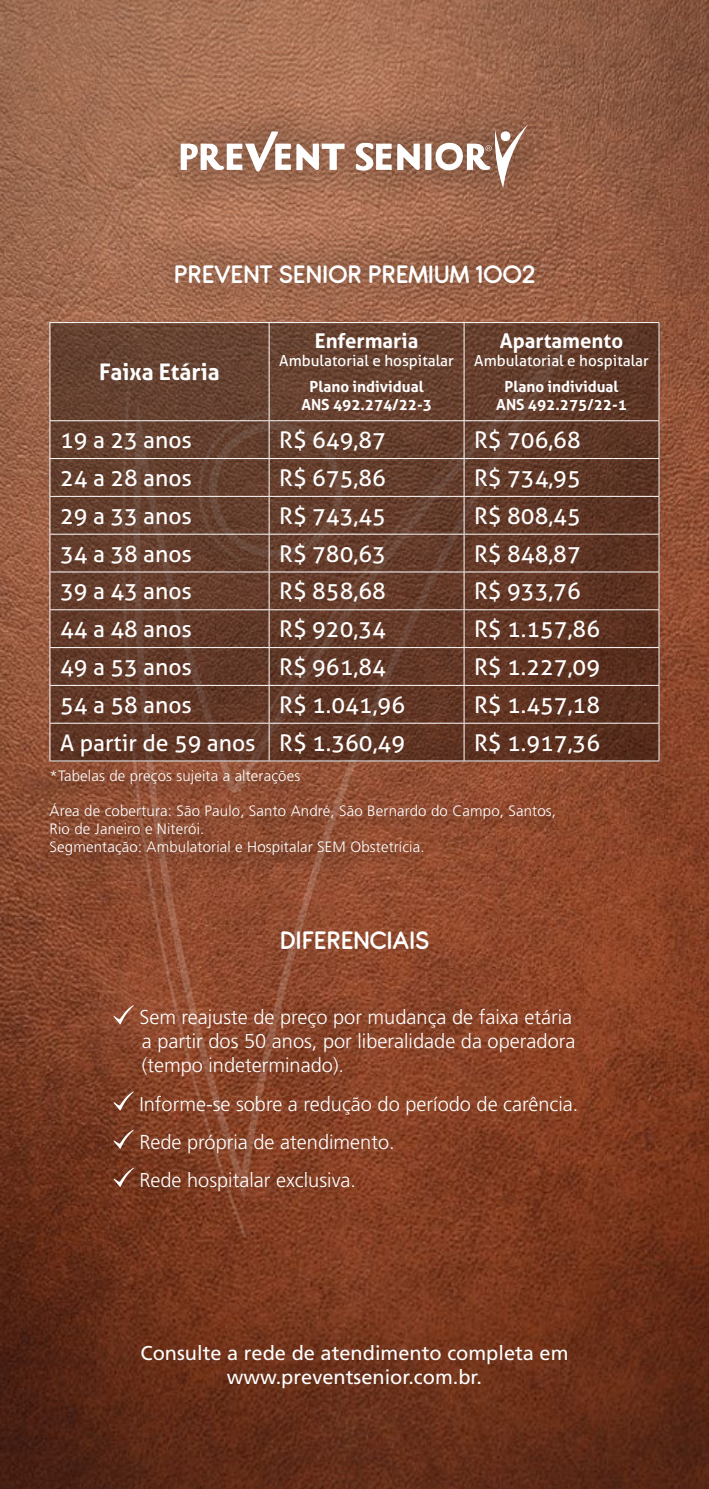
<style>
.page{position:relative;width:709px;height:1489px;background:#fff}
.page>*{position:absolute;margin:0;border:0;box-sizing:border-box;transform-origin:0 0}
.t1{font:600 27.5px "Antipasto Pro";color:#fff}
.t2{font:23px "Aller";color:#fff}
.t3{font:700 23px "Aller";color:#fff}
.t4{font:700 20.25px "Aller";color:#fff}
.t5{font:300 20px/24px "Frutiger LT Std";color:#fff}
.t6{font:20px/24px "Frutiger LT Std";color:#fff;text-align:center}
.t7{font:700 15.25px/18.2px "Aller";color:#fff;text-align:center}
.t8{font:15.25px "Aller";color:#fff}
.t9{font:300 15px/18px "Frutiger LT Std";letter-spacing:.01em;color:#fff}
</style>
<div class="page">
<img style="left:0;top:0;width:709px;height:1488px">
<svg style="left:247px;top:764px;width:338px;height:436px;background:#8b452a"></svg>
<svg style="left:114px;top:762px;width:9px;height:474px;background:#834228"></svg>
<svg style="left:123px;top:762px;width:122px;height:474px;background:#89462b"></svg>
<div style="left:138px;top:226px;width:432px;height:94px;background:#000;opacity:.6"></div>
<svg style="left:113px;top:1005px;width:21px;height:19px"></svg>
<svg style="left:113px;top:1091px;width:21px;height:19px"></svg>
<svg style="left:113px;top:1129px;width:21px;height:19px"></svg>
<svg style="left:113px;top:1167px;width:21px;height:20px"></svg>
<div style="left:141px;top:93px;width:419px;height:125px;background:#000;opacity:.6"></div>
<svg style="left:181px;top:124px;width:347px;height:64px"></svg>
<svg style="left:50px;top:323px;width:609px;height:439px;background:#643d2d"></svg>
<div style="left:44px;top:797px;width:528px;height:75px;background:#000;opacity:.35"></div>
<div style="left:45px;top:764px;width:272px;height:36px;background:#000;opacity:.35"></div>
<hr style="left:658px;top:323px;width:1px;height:97px;background:#fff">
<hr style="left:658px;top:421px;width:1px;height:37px;background:#fff">
<hr style="left:658px;top:459px;width:1px;height:37px;background:#fff">
<hr style="left:658px;top:496px;width:1px;height:38px;background:#fff">
<hr style="left:658px;top:534px;width:1px;height:37px;background:#fff">
<hr style="left:658px;top:572px;width:1px;height:37px;background:#fff">
<hr style="left:658px;top:610px;width:1px;height:37px;background:#fff">
<hr style="left:658px;top:648px;width:1px;height:37px;background:#fff">
<hr style="left:658px;top:685px;width:1px;height:37px;background:#fff">
<hr style="left:658px;top:723px;width:1px;height:37px;background:#fff">
<hr style="left:50px;top:322px;width:219px;height:1px;background:#fff">
<hr style="left:49px;top:323px;width:1px;height:97px;background:#fff">
<hr style="left:269px;top:322px;width:195px;height:1px;background:#fff">
<hr style="left:269px;top:323px;width:1px;height:97px;background:#fff">
<hr style="left:464px;top:322px;width:195px;height:1px;background:#fff">
<hr style="left:463px;top:323px;width:1px;height:97px;background:#fff">
<hr style="left:50px;top:420px;width:219px;height:1px;background:#fff">
<hr style="left:49px;top:421px;width:1px;height:37px;background:#fff">
<hr style="left:269px;top:420px;width:195px;height:1px;background:#fff">
<hr style="left:269px;top:421px;width:1px;height:37px;background:#fff">
<hr style="left:464px;top:420px;width:195px;height:1px;background:#fff">
<hr style="left:463px;top:421px;width:1px;height:37px;background:#fff">
<hr style="left:50px;top:458px;width:219px;height:1px;background:#fff">
<hr style="left:49px;top:459px;width:1px;height:37px;background:#fff">
<hr style="left:269px;top:458px;width:195px;height:1px;background:#fff">
<hr style="left:269px;top:459px;width:1px;height:37px;background:#fff">
<hr style="left:464px;top:458px;width:195px;height:1px;background:#fff">
<hr style="left:463px;top:459px;width:1px;height:37px;background:#fff">
<hr style="left:50px;top:496px;width:219px;height:1px;background:#fff">
<hr style="left:49px;top:496px;width:1px;height:38px;background:#fff">
<hr style="left:269px;top:496px;width:195px;height:1px;background:#fff">
<hr style="left:269px;top:496px;width:1px;height:38px;background:#fff">
<hr style="left:464px;top:496px;width:195px;height:1px;background:#fff">
<hr style="left:463px;top:496px;width:1px;height:38px;background:#fff">
<hr style="left:50px;top:533px;width:219px;height:1px;background:#fff">
<hr style="left:49px;top:534px;width:1px;height:37px;background:#fff">
<hr style="left:269px;top:533px;width:195px;height:1px;background:#fff">
<hr style="left:269px;top:534px;width:1px;height:37px;background:#fff">
<hr style="left:464px;top:533px;width:195px;height:1px;background:#fff">
<hr style="left:463px;top:534px;width:1px;height:37px;background:#fff">
<hr style="left:50px;top:571px;width:219px;height:1px;background:#fff">
<hr style="left:49px;top:572px;width:1px;height:37px;background:#fff">
<hr style="left:269px;top:571px;width:195px;height:1px;background:#fff">
<hr style="left:269px;top:572px;width:1px;height:37px;background:#fff">
<hr style="left:464px;top:571px;width:195px;height:1px;background:#fff">
<hr style="left:463px;top:572px;width:1px;height:37px;background:#fff">
<hr style="left:50px;top:609px;width:219px;height:1px;background:#fff">
<hr style="left:49px;top:610px;width:1px;height:37px;background:#fff">
<hr style="left:269px;top:609px;width:195px;height:1px;background:#fff">
<hr style="left:269px;top:610px;width:1px;height:37px;background:#fff">
<hr style="left:464px;top:609px;width:195px;height:1px;background:#fff">
<hr style="left:463px;top:610px;width:1px;height:37px;background:#fff">
<hr style="left:50px;top:647px;width:219px;height:1px;background:#fff">
<hr style="left:49px;top:648px;width:1px;height:37px;background:#fff">
<hr style="left:269px;top:647px;width:195px;height:1px;background:#fff">
<hr style="left:269px;top:648px;width:1px;height:37px;background:#fff">
<hr style="left:464px;top:647px;width:195px;height:1px;background:#fff">
<hr style="left:463px;top:648px;width:1px;height:37px;background:#fff">
<hr style="left:50px;top:685px;width:219px;height:1px;background:#fff">
<hr style="left:49px;top:685px;width:1px;height:37px;background:#fff">
<hr style="left:269px;top:685px;width:195px;height:1px;background:#fff">
<hr style="left:269px;top:685px;width:1px;height:37px;background:#fff">
<hr style="left:464px;top:685px;width:195px;height:1px;background:#fff">
<hr style="left:463px;top:685px;width:1px;height:37px;background:#fff">
<hr style="left:50px;top:722px;width:219px;height:1px;background:#fff">
<hr style="left:49px;top:723px;width:1px;height:37px;background:#fff">
<hr style="left:269px;top:722px;width:195px;height:1px;background:#fff">
<hr style="left:269px;top:723px;width:1px;height:37px;background:#fff">
<hr style="left:464px;top:722px;width:195px;height:1px;background:#fff">
<hr style="left:463px;top:723px;width:1px;height:37px;background:#fff">
<hr style="left:50px;top:760px;width:219px;height:1px;background:#fff">
<hr style="left:269px;top:760px;width:195px;height:1px;background:#fff">
<hr style="left:464px;top:760px;width:195px;height:1px;background:#fff">
<p class="t1" style="left:174px;top:259px;width:363px">PREVENT SENIOR PREMIUM 1002</p>
<p class="t3" style="left:99px;top:358px;width:122px">Faixa Etária</p>
<p class="t4" style="left:315px;top:328px;width:105px">Enfermaria</p>
<p class="t8" style="left:279px;top:352px;width:176px">Ambulatorial e hospitalar</p>
<p class="t7" style="left:301px;top:377px;width:132px">Plano individual<br>ANS 492.274/22-3</p>
<p class="t4" style="left:500px;top:328px;width:125px">Apartamento</p>
<p class="t8" style="left:474px;top:352px;width:176px">Ambulatorial e hospitalar</p>
<p class="t7" style="left:496px;top:377px;width:132px">Plano individual<br>ANS 492.275/22-1</p>
<p class="t2" style="left:60px;top:426px;width:133px">19 a 23 anos</p>
<p class="t2" style="left:279px;top:426px;width:108px">R$ 649,87</p>
<p class="t2" style="left:474px;top:426px;width:108px">R$ 706,68</p>
<p class="t2" style="left:60px;top:464px;width:133px">24 a 28 anos</p>
<p class="t2" style="left:279px;top:464px;width:108px">R$ 675,86</p>
<p class="t2" style="left:474px;top:464px;width:108px">R$ 734,95</p>
<p class="t2" style="left:60px;top:501px;width:133px">29 a 33 anos</p>
<p class="t2" style="left:279px;top:501px;width:108px">R$ 743,45</p>
<p class="t2" style="left:474px;top:501px;width:108px">R$ 808,45</p>
<p class="t2" style="left:60px;top:539px;width:133px">34 a 38 anos</p>
<p class="t2" style="left:279px;top:539px;width:108px">R$ 780,63</p>
<p class="t2" style="left:474px;top:539px;width:108px">R$ 848,87</p>
<p class="t2" style="left:60px;top:577px;width:133px">39 a 43 anos</p>
<p class="t2" style="left:279px;top:577px;width:108px">R$ 858,68</p>
<p class="t2" style="left:474px;top:577px;width:108px">R$ 933,76</p>
<p class="t2" style="left:60px;top:615px;width:133px">44 a 48 anos</p>
<p class="t2" style="left:279px;top:615px;width:108px">R$ 920,34</p>
<p class="t2" style="left:474px;top:615px;width:127px">R$ 1.157,86</p>
<p class="t2" style="left:60px;top:652px;width:133px">49 a 53 anos</p>
<p class="t2" style="left:279px;top:652px;width:108px">R$ 961,84</p>
<p class="t2" style="left:474px;top:652px;width:127px">R$ 1.227,09</p>
<p class="t2" style="left:60px;top:690px;width:133px">54 a 58 anos</p>
<p class="t2" style="left:279px;top:690px;width:127px">R$ 1.041,96</p>
<p class="t2" style="left:474px;top:690px;width:127px">R$ 1.457,18</p>
<p class="t2" style="left:60px;top:728px;width:346px">A partir de 59 anos R$ 1.360,49</p>
<p class="t2" style="left:474px;top:728px;width:127px">R$ 1.917,36</p>
<p class="t9" style="left:50px;top:767px;width:252px">*Tabelas de preços sujeita a alterações</p>
<p class="t9" style="left:50px;top:802px;width:508px">Área de cobertura: São Paulo, Santo André, São Bernardo do Campo, Santos,<br>Rio de Janeiro e Niterói.<br>Segmentação: Ambulatorial e Hospitalar SEM Obstetrícia.</p>
<p class="t1" style="left:280px;top:924px;width:151px">DIFERENCIAIS</p>
<p class="t5" style="left:139px;top:1005px;width:437px">Sem reajuste de preço por mudança de faixa etária a partir dos 50 anos, por liberalidade da operadora (tempo indeterminado).</p>
<p class="t5" style="left:139px;top:1084px;width:440px;line-height:38.2px">Informe-se sobre a redução do período de carência.<br>Rede própria de atendimento.<br>Rede hospitalar exclusiva.</p>
<p class="t6" style="left:140px;top:1340px;width:429px">Consulte a rede de atendimento completa em www.preventsenior.com.br.</p>
</div>
